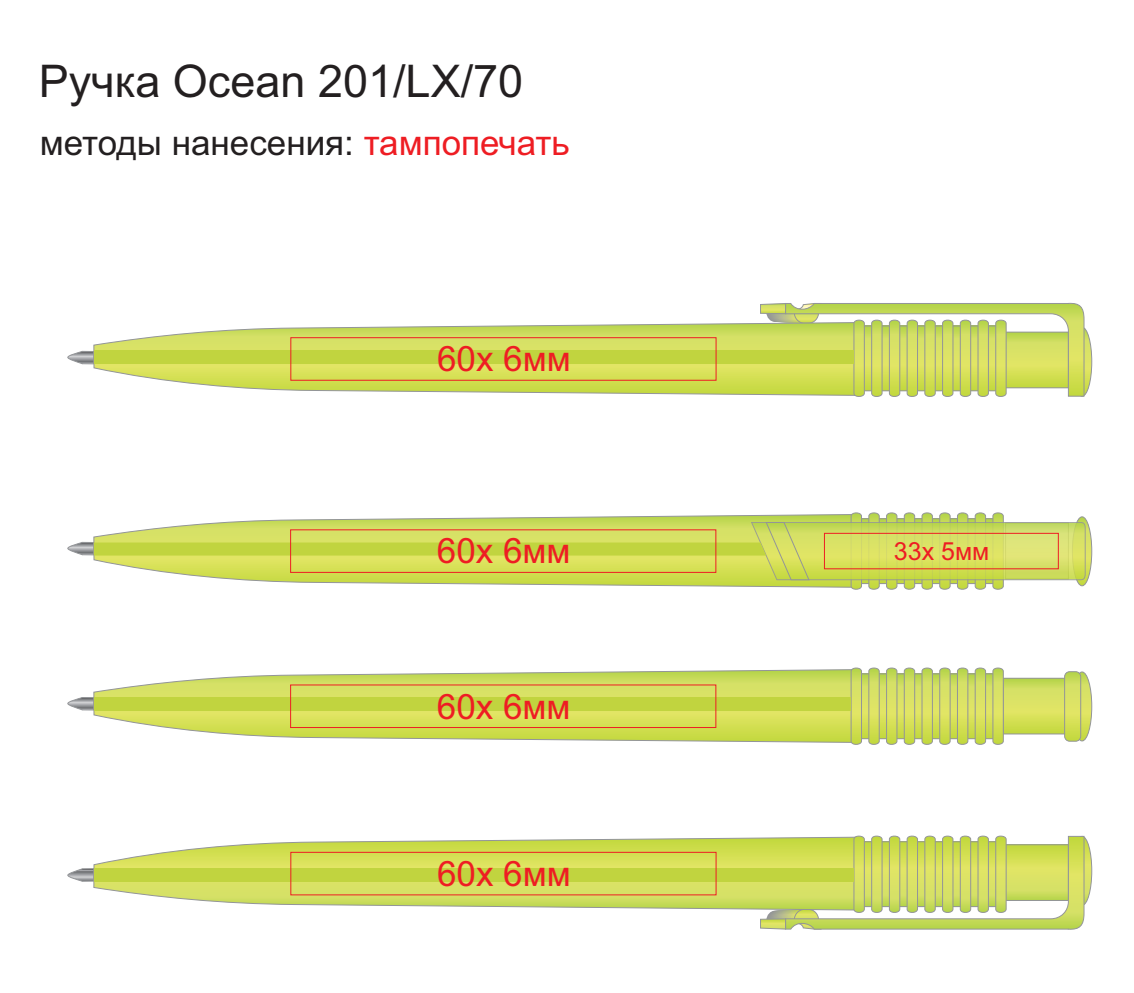
<style>
.page{position:relative;width:1134px;height:993px;background:#fff}
.page>*{position:absolute;margin:0;border:0;box-sizing:border-box;transform-origin:0 0}
.t1{font:45px "Arial";color:#231f20}
.t2{font:35px "Arial";color:#231f20}
.t3{font:35px "Arial";color:#ee1d23}
.t4{font:25px "Arial";color:#ee1d23}
.s1{color:#ee1d23}
</style>
<div class="page">
<svg style="left:1072px;top:516px;width:20px;height:69px"></svg>
<div style="left:1072px;top:516px;width:20px;height:70px;border:1px solid #939598;border-radius:50%"></div>
<svg style="left:67px;top:512px;width:1018px;height:78px"></svg>
<div style="left:824px;top:533px;width:234px;height:36px;border:1px solid #ee1d23"></div>
<svg style="left:1072px;top:327px;width:20px;height:69px"></svg>
<div style="left:1072px;top:327px;width:20px;height:69px;border:1px solid #939598;border-radius:50%"></div>
<svg style="left:67px;top:351px;width:26px;height:13px"></svg>
<svg style="left:93px;top:323px;width:667px;height:72px"></svg>
<div style="left:871px;top:318px;width:11px;height:80px;border:1px solid #939598;border-radius:5px"></div>
<div style="left:889px;top:318px;width:11px;height:80px;border:1px solid #939598;border-radius:5px"></div>
<div style="left:907px;top:318px;width:11px;height:80px;border:1px solid #939598;border-radius:5px"></div>
<div style="left:924px;top:318px;width:11px;height:80px;border:1px solid #939598;border-radius:5px"></div>
<div style="left:942px;top:318px;width:11px;height:80px;border:1px solid #939598;border-radius:5px"></div>
<div style="left:960px;top:318px;width:11px;height:80px;border:1px solid #939598;border-radius:5px"></div>
<div style="left:977px;top:318px;width:12px;height:80px;border:1px solid #939598;border-radius:5px"></div>
<svg style="left:760px;top:302px;width:324px;height:95px;background:#d0db75"></svg>
<div style="left:94px;top:351px;width:759px;height:13px;background:#c1d43f"></div>
<div style="left:291px;top:337px;width:425px;height:43px;border:1px solid #ee1d23"></div>
<svg style="left:67px;top:697px;width:26px;height:13px"></svg>
<svg style="left:1005px;top:679px;width:59px;height:53px;background:#d3df5b"></svg>
<div style="left:1003px;top:677px;width:66px;height:57px;border:1px solid #939598"></div>
<svg style="left:1072px;top:671px;width:20px;height:69px"></svg>
<div style="left:1072px;top:671px;width:20px;height:70px;border:1px solid #939598;border-radius:50%"></div>
<svg style="left:93px;top:669px;width:757px;height:73px"></svg>
<svg style="left:862px;top:675px;width:130px;height:61px;background:#cfdb5e"></svg>
<div style="left:853px;top:673px;width:150px;height:65px;border:1px solid #939598"></div>
<svg style="left:850px;top:667px;width:12px;height:78px"></svg>
<svg style="left:869px;top:666px;width:10px;height:79px"></svg>
<div style="left:868px;top:666px;width:11px;height:79px;border:1px solid #939598;border-radius:5px"></div>
<svg style="left:886px;top:666px;width:11px;height:79px"></svg>
<div style="left:886px;top:666px;width:11px;height:79px;border:1px solid #939598;border-radius:5px"></div>
<svg style="left:904px;top:666px;width:11px;height:79px"></svg>
<div style="left:904px;top:666px;width:11px;height:79px;border:1px solid #939598;border-radius:5px"></div>
<svg style="left:922px;top:666px;width:10px;height:79px"></svg>
<div style="left:921px;top:666px;width:12px;height:79px;border:1px solid #939598;border-radius:5px"></div>
<svg style="left:939px;top:666px;width:11px;height:79px"></svg>
<div style="left:939px;top:666px;width:11px;height:79px;border:1px solid #939598;border-radius:5px"></div>
<svg style="left:957px;top:666px;width:11px;height:79px"></svg>
<div style="left:957px;top:666px;width:11px;height:79px;border:1px solid #939598;border-radius:5px"></div>
<svg style="left:975px;top:666px;width:10px;height:79px"></svg>
<div style="left:975px;top:666px;width:11px;height:79px;border:1px solid #939598;border-radius:5px"></div>
<svg style="left:992px;top:667px;width:12px;height:78px"></svg>
<svg style="left:1064px;top:671px;width:17px;height:70px"></svg>
<div style="left:1064px;top:671px;width:17px;height:70px;border:1px solid #939598;border-radius:5px"></div>
<div style="left:94px;top:697px;width:757px;height:13px;background:#c1d43f"></div>
<svg style="left:1072px;top:836px;width:20px;height:69px"></svg>
<div style="left:1072px;top:835px;width:20px;height:70px;border:1px solid #939598;border-radius:50%"></div>
<svg style="left:67px;top:868px;width:26px;height:13px"></svg>
<svg style="left:93px;top:837px;width:667px;height:73px"></svg>
<svg style="left:760px;top:835px;width:324px;height:94px;background:#d0db74"></svg>
<div style="left:94px;top:868px;width:759px;height:13px;background:#c1d43f"></div>
<div style="left:291px;top:851px;width:425px;height:43px;border:1px solid #ee1d23"></div>
<p class="t1" style="left:39px;top:64px;width:486px">Ручка Ocean 201/LX/70</p>
<p class="t2" style="left:40px;top:130px;width:531px">методы нанесения: <span class="s1">тампопечать</span></p>
<p class="t3" style="left:437px;top:346px;width:135px">60х 6мм</p>
<p class="t3" style="left:437px;top:538px;width:135px">60х 6мм</p>
<p class="t3" style="left:437px;top:693px;width:135px">60х 6мм</p>
<p class="t3" style="left:437px;top:860px;width:135px">60х 6мм</p>
<p class="t4" style="left:894px;top:541px;width:97px">33х 5мм</p>
</div>
